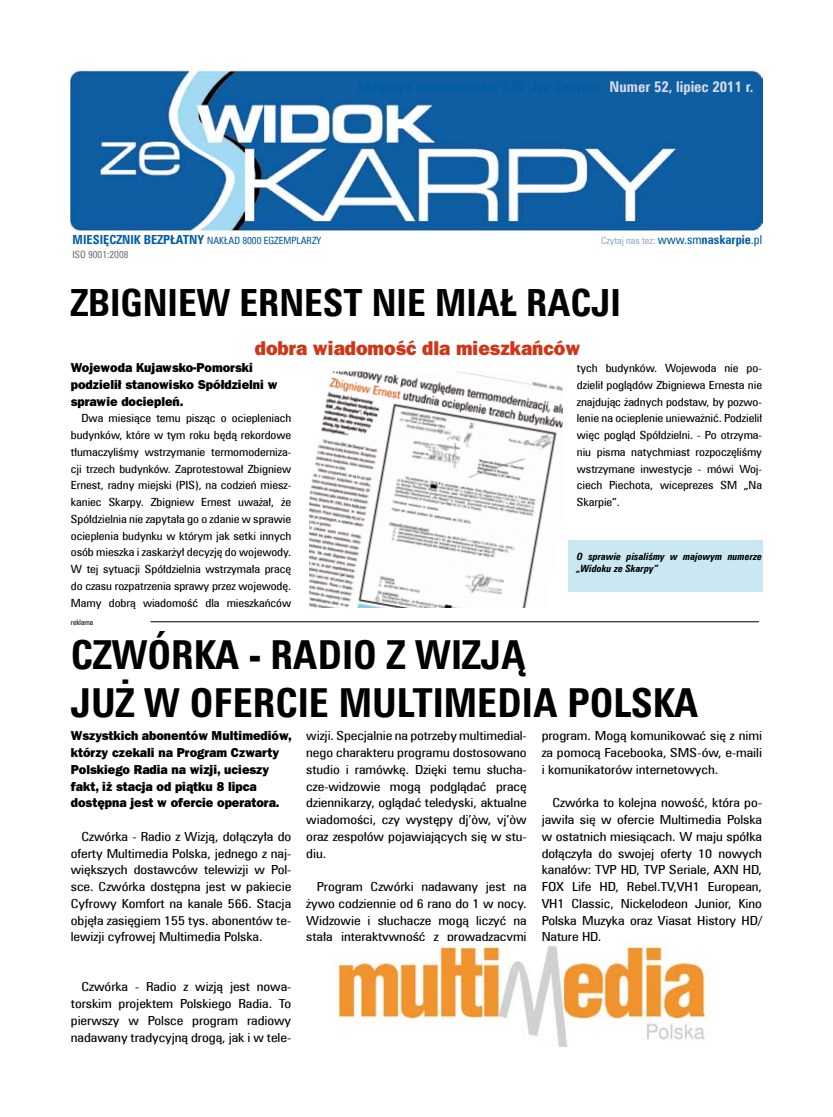
<style>
.page{position:relative;width:833px;height:1117px;background:#fff}
.page>*{position:absolute;margin:0;border:0;box-sizing:border-box;transform-origin:0 0}
.t1{font:700 40px/48px "Zurich Cn EU";color:#000}
.t2{font:700 37.5px "Zurich Cn EU";color:#000}
.t3{font:800 20px "Franklin Gothic Pl";color:#cf3516;scale:.96 1}
.t4{font:800 13px/16.8px "Franklin Gothic Pl";color:#000;scale:.96 1}
.t5{font:12.5px/16.8px "Zurich Cn EU";letter-spacing:-.005em;color:#000;text-align:justify;scale:1.17 1}
.t6{font:11.25px/16.8px "Zurich Cn EU";letter-spacing:-.005em;color:#000;text-align:justify;scale:1.13 1}
.t7{font:italic 700 10px/12px "Zurich Cn EU";color:#000}
.t8{font:10px "Zurich Cn EU";color:#005da2}
.t9{font:10px "Zurich Cn EU";color:#94a7cf}
.t10{font:10px "Zurich Cn EU";letter-spacing:-.005em;color:#707173}
.t11{font:7.5px "Zurich Cn EU";color:#000}
.s1{font-weight:700;font-size:12.5px}
.s2{font-size:12.5px;color:#005da2}
.s3{font-weight:700;font-size:12.5px;color:#005da2}
</style>
<div class="page">
<img style="left:71px;top:71px;width:691px;height:159px">
<hr style="left:150px;top:621px;width:608px;height:1px;background:#000">
<img style="left:337px;top:941px;width:373px;height:104px">
<div style="left:568px;top:540px;width:194px;height:51px;background:#c9e8f2"></div>
<img style="left:309px;top:371px;width:253px;height:237px">
<p class="t8" style="left:73px;top:235px;width:250px"><span class="s1">MIESIĘCZNIK BEZPŁATNY</span> NAKŁAD 8000 EGZEMPLARZY</p>
<p class="t9" style="left:601px;top:235px;width:162px">Czytaj nas też: <span class="s2">www.sm</span><span class="s3">NASKARPIE</span><span class="s2">.pl</span></p>
<p class="t10" style="left:73px;top:248px;width:57px">ISO 9001:2008</p>
<h2 class="t2" style="left:71px;top:279px;width:230px">ZBIGNIEW ERNEST</h2>
<h2 class="t2" style="left:372px;top:279px;width:84px">NIE MIAŁ</h2>
<h2 class="t2" style="left:526px;top:279px;width:91px">RACJI</h2>
<h3 class="t3" style="left:255px;top:337px;width:340px">dobra wiadomość dla mieszkańców</h3>
<p class="t4" style="left:71px;top:359px;width:217px">Wojewoda Kujawsko-Pomorski podzielił stanowisko Spółdzielni w sprawie dociepleń.</p>
<p class="t6" style="left:71px;top:410px;width:196px;text-indent:11px">Dwa miesiące temu pisząc o ociepleniach budynków, które w tym roku będą rekordowe tłumaczyliśmy wstrzymanie termomoderniza&shy;cji trzech budynków. Zaprotestował Zbigniew Ernest, radny miejski (PIS), na codzień miesz&shy;kaniec Skarpy. Zbigniew Ernest uważał, że Spółdzielnia nie zapytała go o zdanie w sprawie ocieplenia budynku w którym jak setki innych osób mieszka i zaskarżył decyzję do wojewody.<br>W tej sytuacji Spółdzielnia wstrzymała pracę do czasu rozpatrzenia sprawy przez wojewodę.<br>Mamy dobrą wiadomość dla mieszkańców</p>
<p class="t11" style="left:71px;top:617px;width:24px">reklama</p>
<p class="t6" style="left:577px;top:360px;width:165px">tych budynków. Wojewoda nie po&shy;dzielił poglądów Zbigniewa Ernesta nie znajdując żadnych podstaw, by pozwo&shy;lenie na ocieplenie unieważnić. Podzielił więc pogląd Spółdzielni. - Po otrzyma&shy;niu pisma natychmiast rozpoczęliśmy wstrzymane inwestycje - mówi Woj&shy;ciech Piechota, wiceprezes SM „Na Skarpie”.</p>
<p class="t7" style="left:577px;top:550px;width:187px">O sprawie pisaliśmy w majowym numerze „Widoku ze Skarpy”</p>
<h1 class="t1" style="left:71px;top:630px;width:456px">CZWÓRKA - RADIO Z WIZJĄ<br>JUŻ W OFERCIE MULTIME</h1>
<h1 class="t1" style="left:497px;top:678px;width:157px">DIA POLSKA</h1>
<p class="t4" style="left:71px;top:727px;width:232px">Wszystkich abonentów Multimediów, którzy czekali na Program Czwarty Polskiego Radia na wizji, ucieszy fakt, iż stacja od piątku 8 lipca dostępna jest w ofercie operatora.</p>
<p class="t5" style="left:71px;top:827px;width:190px;text-indent:11px">Czwórka - Radio z Wizją, dołączyła do oferty Multimedia Polska, jednego z naj&shy;większych dostawców telewizji w Pol&shy;sce. Czwórka dostępna jest w pakiecie Cyfrowy Komfort na kanale 566. Stacja objęła zasięgiem 155 tys. abonentów te&shy;lewizji cyfrowej Multimedia Polska.</p>
<p class="t5" style="left:71px;top:978px;width:190px;text-indent:11px">Czwórka - Radio z wizją jest nowa&shy;torskim projektem Polskiego Radia. To pierwszy w Polsce program radiowy nadawany tradycyjną drogą, jak i w tele-</p>
<p class="t5" style="left:306px;top:727px;width:190px">wizji. Specjalnie na potrzeby multimedial&shy;nego charakteru programu dostosowano studio i ramówkę. Dzięki temu słucha&shy;cze-widzowie mogą podglądać pracę dziennikarzy, oglądać teledyski, aktualne wiadomości, czy występy dj’òw, vj’òw oraz zespołów pojawiających się w stu&shy;diu.</p>
<p class="t5" style="left:306px;top:877px;width:190px;text-indent:11px">Program Czwórki nadawany jest na żywo codziennie od 6 rano do 1 w nocy.<br>Widzowie i słuchacze mogą liczyć na stałą interaktywność z prowadzącymi</p>
<p class="t5" style="left:541px;top:727px;width:190px">program. Mogą komunikować się z nimi za pomocą Facebooka, SMS-ów, e-maili i komunikatorów internetowych.</p>
<p class="t5" style="left:541px;top:794px;width:190px;text-indent:11px">Czwórka to kolejna nowość, która po&shy;jawiła się w ofercie Multimedia Polska w ostatnich miesiącach. W maju spółka dołączyła do swojej oferty 10 nowych kanałów: TVP HD, TVP Seriale, AXN HD, FOX Life HD, Rebel.TV,VH1 European, VH1 Classic, Nickelodeon Junior, Kino Polska Muzyka oraz Viasat History HD/ Nature HD.</p>
</div>
